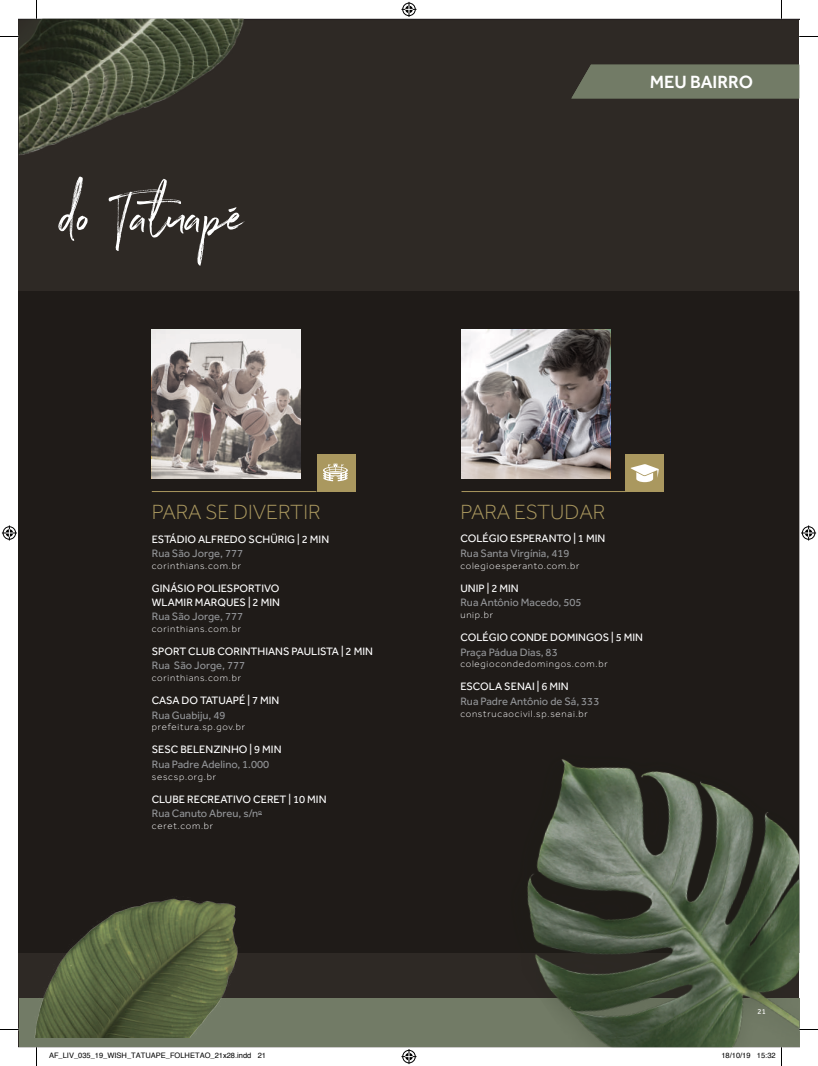
<style>
.page{position:relative;width:818px;height:1066px;background:#fff}
.page>*{position:absolute;margin:0;border:0;box-sizing:border-box;transform-origin:0 0}
.t1{font:68.5px "Northwell Alt";color:#fff}
.t2{font:300 21.25px "Effra";color:#aa985f}
.t3{font:500 18.25px "Effra";color:#fff}
.t4{font:11.12px/13.2px "Effra";color:#fff}
.t5{font:11.12px "Effra";color:#939598}
.t6{font:300 9.75px "Effra";letter-spacing:.08em;color:#fff}
.t7{font:7.5px "Helvetica";color:#000}
.t8{font:7.5px "Effra";color:#fff}
.s1{color:#939598}
</style>
<div class="page">
<div style="left:19px;top:19px;width:779px;height:979px;background:#2e2925"></div>
<div style="left:19px;top:291px;width:779px;height:661px;background:#1f1b18"></div>
<img style="left:19px;top:19px;width:228px;height:151px">
<div style="left:19px;top:998px;width:779px;height:48px;background:#727b66"></div>
<div style="left:571px;top:65px;width:227px;height:33px;background:#727b66"></div>
<img style="left:413px;top:759px;width:385px;height:287px">
<img style="left:24px;top:898px;width:233px;height:139px">
<div style="left:317px;top:454px;width:38px;height:37px;background:#aa985f"></div>
<svg style="left:323px;top:463px;width:24px;height:18px"></svg>
<hr style="left:152px;top:491px;width:164px;height:1px;background:#aa985f">
<div style="left:625px;top:454px;width:38px;height:37px;background:#aa985f"></div>
<svg style="left:630px;top:464px;width:28px;height:18px"></svg>
<hr style="left:461px;top:491px;width:164px;height:1px;background:#aa985f">
<svg style="left:152px;top:329px;width:148px;height:149px;background:#aca3a0"></svg>
<svg style="left:461px;top:329px;width:149px;height:149px;background:#9e9898"></svg>
<svg style="left:0;top:36px;width:19px;height:1px"></svg>
<svg style="left:798px;top:36px;width:19px;height:1px"></svg>
<svg style="left:36px;top:0;width:1px;height:19px"></svg>
<svg style="left:36px;top:1046px;width:1px;height:19px"></svg>
<svg style="left:401px;top:2px;width:15px;height:15px"></svg>
<svg style="left:401px;top:1049px;width:15px;height:14px"></svg>
<svg style="left:2px;top:525px;width:15px;height:15px"></svg>
<svg style="left:801px;top:525px;width:14px;height:15px"></svg>
<svg style="left:756px;top:1046px;width:25px;height:2px"></svg>
<h1 class="t1" style="left:8px;top:166px;width:239px">s do Tatuapé</h1>
<h3 class="t3" style="left:635px;top:71px;width:119px">MEUS ESEJOS</h3>
<h3 class="t3" style="left:649px;top:71px;width:105px">MEU BAIRRO</h3>
<h2 class="t2" style="left:152px;top:499px;width:170px">PARA SE DIVERTIR</h2>
<p class="t4" style="left:152px;top:532px;width:179px">ESTÁDIO ALFREDO SCHÜRIG | 2 MIN</p>
<p class="t5" style="left:152px;top:547px;width:93px">Rua São Jorge, 777</p>
<p class="t6" style="left:152px;top:560px;width:91px">corinthians.com.br</p>
<p class="t4" style="left:152px;top:581px;width:130px">GINÁSIO POLIESPORTIVO<br>WLAMIR MARQUES | 2 MIN</p>
<p class="t5" style="left:152px;top:609px;width:93px">Rua São Jorge, 777</p>
<p class="t6" style="left:152px;top:622px;width:91px">corinthians.com.br</p>
<p class="t4" style="left:152px;top:644px;width:222px">SPORT CLUB CORINTHIANS PAULISTA | 2 MIN</p>
<p class="t5" style="left:152px;top:659px;width:95px">Rua São Jorge, 777</p>
<p class="t6" style="left:152px;top:672px;width:91px">corinthians.com.br</p>
<p class="t4" style="left:152px;top:693px;width:129px">CASA DO TATUAPÉ | 7 MIN</p>
<p class="t5" style="left:152px;top:708px;width:75px">Rua Guabiju, 49</p>
<p class="t6" style="left:152px;top:721px;width:95px">prefeitura.sp.gov.br</p>
<p class="t4" style="left:152px;top:742px;width:131px">SESC BELENZINHO | 9 MIN</p>
<p class="t5" style="left:152px;top:757px;width:119px">Rua Padre Adelino, 1.000</p>
<p class="t6" style="left:152px;top:770px;width:66px">sescsp.org.br</p>
<p class="t4" style="left:152px;top:791px;width:176px;line-height:14.5px">CLUBE RECREATIVO CERET | 10 MIN<br><span class="s1">Rua Canuto Abreu, s/n</span><sup>o</sup></p>
<p class="t6" style="left:152px;top:819px;width:63px">ceret.com.br</p>
<h2 class="t2" style="left:460px;top:500px;width:146px">PARA ESTUDAR</h2>
<p class="t4" style="left:460px;top:532px;width:146px">COLÉGIO ESPERANTO | 1 MIN</p>
<p class="t5" style="left:460px;top:546px;width:110px">Rua Santa Virgínia, 419</p>
<p class="t6" style="left:460px;top:559px;width:120px">colegioesperanto.com.br</p>
<p class="t4" style="left:460px;top:581px;width:60px">UNIP | 2 MIN</p>
<p class="t5" style="left:460px;top:596px;width:122px">Rua Antônio Macedo, 505</p>
<p class="t6" style="left:460px;top:609px;width:34px">unip.br</p>
<p class="t4" style="left:460px;top:630px;width:184px">COLÉGIO CONDE DOMINGOS | 5 MIN</p>
<p class="t5" style="left:460px;top:645px;width:99px">Praça Pádua Dias, 83</p>
<p class="t6" style="left:460px;top:658px;width:149px">colegiocondedomingos.com.br</p>
<p class="t4" style="left:460px;top:679px;width:110px">ESCOLA SENAI | 6 MIN</p>
<p class="t5" style="left:460px;top:694px;width:140px">Rua Padre Antônio de Sá, 333</p>
<p class="t6" style="left:460px;top:707px;width:129px">construcaocivil.sp.senai.br</p>
<p class="t8" style="left:757px;top:1007px;width:10px">21</p>
<p class="t7" style="left:49px;top:1049px;width:218px">AF_LIV_035_19_WISH_TATUAPE_FOLHETAO_21x28.indd 21</p>
<p class="t7" style="left:721px;top:1049px;width:56px">18/10/19 15:32</p>
</div>
